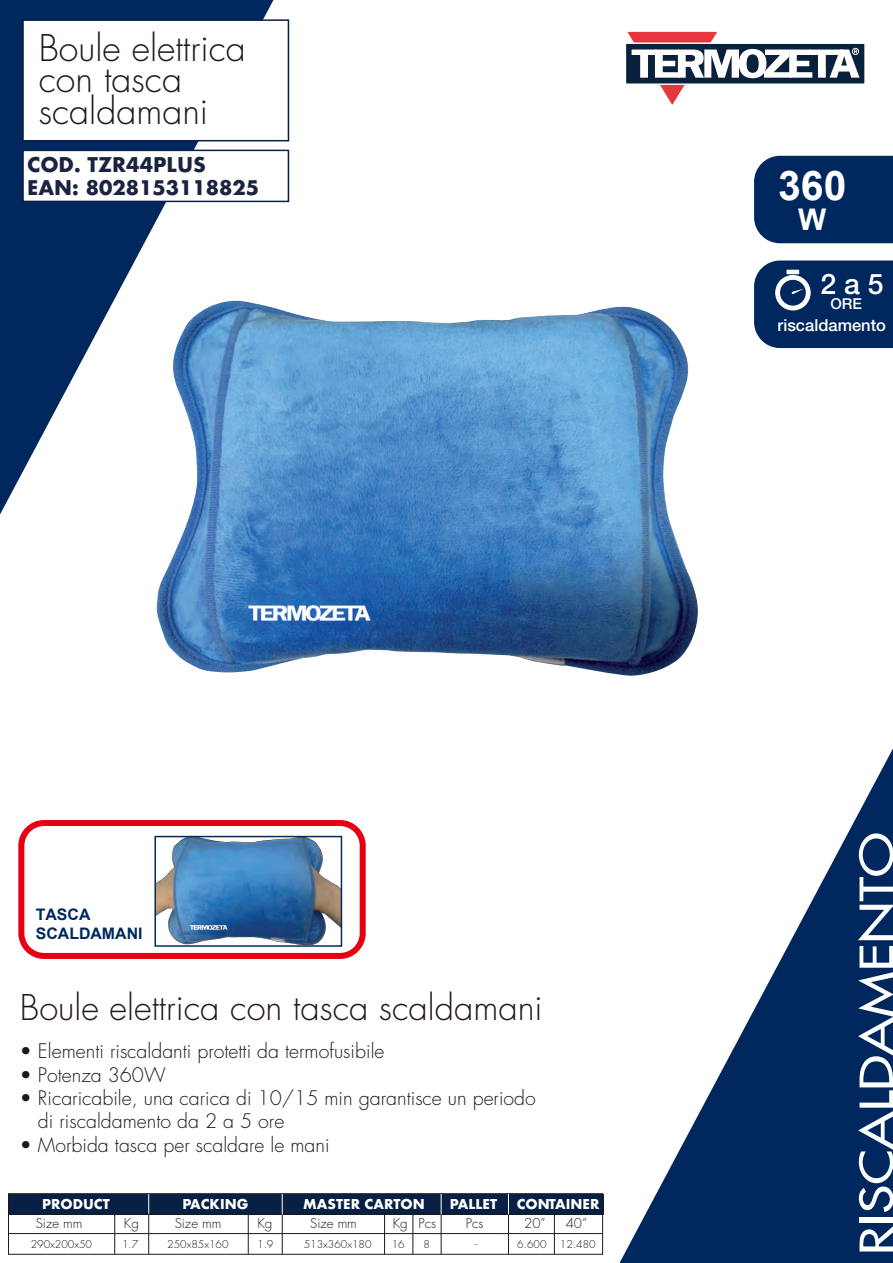
<style>
.page{position:relative;width:893px;height:1263px;background:#fff}
.page>*{position:absolute;margin:0;border:0;box-sizing:border-box;transform-origin:0 0}
.t1{font:44.4px "Futura";color:#fff;scale:1.21 1}
.t2{font:700 40.95px "Arial";color:#fff}
.t3{font:300 35.7px/31.5px "Futura";color:#221815}
.t4{font:300 34.5px "Futura";color:#221815}
.t5{font:700 29.85px "Arial";color:#fff}
.t6{font:500 28.35px "Helvetica Neue LT Std";color:#fff}
.t7{font:700 19.8px "Futura";color:#1a2441}
.t8{font:700 19.65px "Futura";color:#1a2441}
.t9{font:300 19.5px/23.4px "Futura";color:#221815}
.t10{font:500 16.5px "Helvetica Neue LT Std";color:#fff}
.t11{font:700 15.9px/19px "Arial";color:#00285e}
.t12{font:500 15.15px "Helvetica Neue LT Std";color:#fff}
.t13{font:700 13.2px "Futura";color:#fff}
.t14{font:300 13.2px "Futura";color:#221815}
.t15{font:300 10.5px "Futura";color:#221815}
.s1{font-size:19.8px}
</style>
<div class="page">
<svg style="left:0;top:0;width:273px;height:514px;fill:#00285e"></svg>
<div style="left:625px;top:42px;width:241px;height:43px;background:#0a213e;border:1px solid #fff"></div>
<svg style="left:626px;top:31px;width:233px;height:74px"></svg>
<svg style="left:619px;top:748px;width:274px;height:515px"></svg>
<div style="left:8px;top:1194px;width:595px;height:20px;background:#082045"></div>
<div style="left:8px;top:1193px;width:595px;height:61px;border:1px solid #221815"></div>
<hr style="left:148px;top:1194px;width:1px;height:60px;background:#221815">
<svg style="left:148px;top:1194px;width:1px;height:20px"></svg>
<hr style="left:114px;top:1214px;width:1px;height:40px;background:#221815">
<hr style="left:9px;top:1214px;width:594px;height:1px;background:#221815">
<hr style="left:9px;top:1233px;width:594px;height:1px;background:#221815">
<hr style="left:282px;top:1194px;width:1px;height:60px;background:#221815">
<hr style="left:248px;top:1214px;width:1px;height:40px;background:#221815">
<hr style="left:412px;top:1214px;width:1px;height:40px;background:#221815">
<hr style="left:384px;top:1214px;width:1px;height:40px;background:#221815">
<svg style="left:282px;top:1194px;width:1px;height:20px"></svg>
<hr style="left:441px;top:1194px;width:1px;height:60px;background:#221815">
<svg style="left:441px;top:1194px;width:1px;height:20px"></svg>
<hr style="left:508px;top:1194px;width:1px;height:60px;background:#221815">
<svg style="left:508px;top:1194px;width:1px;height:20px"></svg>
<hr style="left:554px;top:1214px;width:1px;height:40px;background:#221815">
<div style="left:22px;top:19px;width:267px;height:122px;background:#fff;border:2px solid #082045"></div>
<div style="left:22px;top:150px;width:267px;height:52px;background:#fff;border:2px solid #082045"></div>
<div style="left:754px;top:156px;width:139px;height:87px;background:#00285e"></div>
<svg style="left:754px;top:261px;width:139px;height:87px;background:#103568"></svg>
<hr style="left:786px;top:270px;width:13px;height:4px;background:#fff">
<img style="left:156px;top:301px;width:542px;height:375px">
<div style="left:18px;top:820px;width:348px;height:139px;border:6px solid #e60012;border-radius:23px"></div>
<img style="left:157px;top:839px;width:182px;height:105px">
<div style="left:154px;top:836px;width:188px;height:111px;border:2px solid #002d59"></div>
<h3 class="t3" style="left:39px;top:32px;width:209px">Boule elettrica con tasca scaldamani</h3>
<p class="t7" style="left:27px;top:150px;width:180px">COD. TZR44PLUS</p>
<p class="t8" style="left:27px;top:174px;width:233px"><span class="s1">EAN:</span> 8028153118825</p>
<h2 class="t2" style="left:778px;top:158px;width:70px">360</h2>
<h3 class="t5" style="left:798px;top:200px;width:30px">W</h3>
<h3 class="t6" style="left:820px;top:267px;width:65px">2 a 5</h3>
<p class="t12" style="left:830px;top:294px;width:33px">ORE</p>
<p class="t10" style="left:778px;top:315px;width:110px">riscaldamento</p>
<p class="t11" style="left:36px;top:905px;width:108px">TASCA<br>SCALDAMANI</p>
<h3 class="t4" style="left:20px;top:985px;width:524px">Boule elettrica con tasca scaldamani</h3>
<p class="t9" style="left:20px;top:1040px;width:366px">• Elementi riscaldanti protetti da termofusibile</p>
<p class="t9" style="left:20px;top:1063px;width:147px">• Potenza 360W</p>
<p class="t9" style="left:38px;top:1086px;width:499px;text-indent:-18px">• Ricaricabile, una carica di 10/15 min garantisce un periodo di riscaldamento da 2 a 5 ore</p>
<p class="t9" style="left:20px;top:1133px;width:311px">• Morbida tasca per scaldare le mani</p>
<p class="t13" style="left:42px;top:1195px;width:69px">PRODUCT</p>
<p class="t13" style="left:182px;top:1195px;width:68px">PACKING</p>
<p class="t13" style="left:303px;top:1195px;width:123px">MASTER CARTON</p>
<p class="t13" style="left:450px;top:1195px;width:49px">PALLET</p>
<p class="t13" style="left:517px;top:1195px;width:84px">CONTAINER</p>
<p class="t14" style="left:36px;top:1214px;width:48px">Size mm</p>
<p class="t14" style="left:124px;top:1214px;width:17px">Kg</p>
<p class="t14" style="left:175px;top:1214px;width:48px">Size mm</p>
<p class="t14" style="left:257px;top:1214px;width:17px">Kg</p>
<p class="t14" style="left:310px;top:1214px;width:48px">Size mm</p>
<p class="t14" style="left:393px;top:1214px;width:45px">Kg Pcs</p>
<p class="t14" style="left:466px;top:1214px;width:19px">Pcs</p>
<p class="t14" style="left:524px;top:1214px;width:23px">20”</p>
<p class="t14" style="left:566px;top:1214px;width:23px">40”</p>
<p class="t15" style="left:31px;top:1237px;width:63px">290x200x50</p>
<p class="t15" style="left:122px;top:1237px;width:18px">1.7</p>
<p class="t15" style="left:167px;top:1237px;width:63px">250x85x160</p>
<p class="t15" style="left:257px;top:1237px;width:18px">1.9</p>
<p class="t15" style="left:304px;top:1237px;width:69px">513x360x180</p>
<p class="t15" style="left:392px;top:1237px;width:15px">16</p>
<p class="t15" style="left:424px;top:1237px;width:8px">8</p>
<p class="t15" style="left:475px;top:1237px;width:3px">-</p>
<p class="t15" style="left:517px;top:1237px;width:31px">6.600</p>
<p class="t15" style="left:560px;top:1237px;width:37px">12.480</p>
<h1 class="t1" style="left:848px;top:1255px;width:351px;rotate:-90deg">RISCALDAMENTO</h1>
</div>
